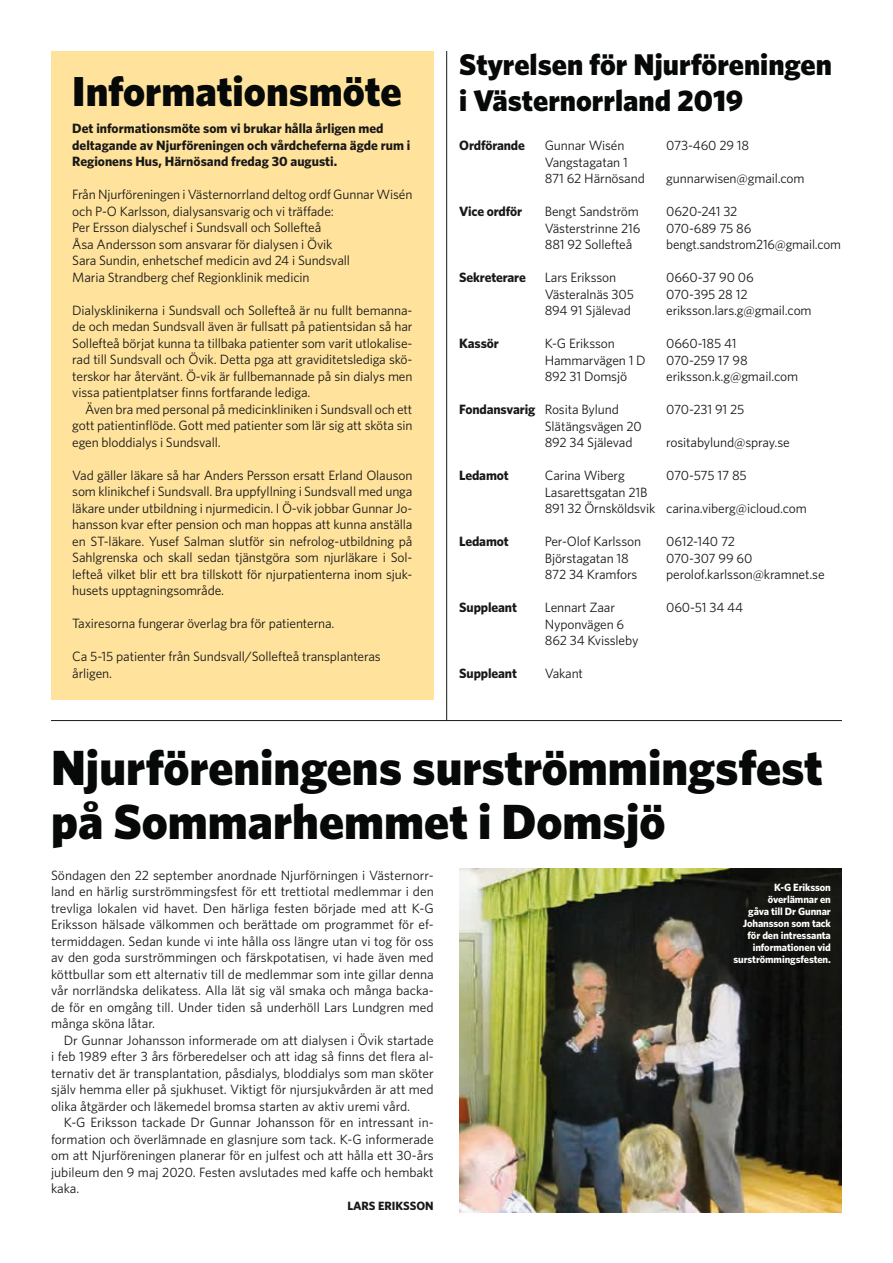
<style>
.page{position:relative;width:893px;height:1263px;background:#fff}
.page>*{position:absolute;margin:0;border:0;box-sizing:border-box;transform-origin:0 0}
.t1{font:900 49.5px/54px "Whitney";color:#060908}
.t2{font:900 42px "Whitney";color:#060908}
.t3{font:900 30px/36px "Whitney";color:#060908}
.t4{font:13.5px/16.5px "Whitney";letter-spacing:-.01em;color:#181816}
.t5{font:700 13.5px/16.5px "Whitney";color:#181816}
.t6{font:13.5px "Whitney";letter-spacing:-.03em;color:#181816}
.t7{font:700 12px "Whitney";color:#181816}
.t8{font:700 10.5px/12px "Whitney";letter-spacing:-.01em;color:#fff;text-align:right}
.s1{font-weight:400}
</style>
<div class="page">
<div style="left:51px;top:51px;width:383px;height:649px;background:#ffe29c"></div>
<hr style="left:51px;top:720px;width:791px;height:1px;background:#181816">
<hr style="left:446px;top:51px;width:1px;height:669px;background:#181816">
<img style="left:459px;top:869px;width:383px;height:343px">
<h2 class="t2" style="left:72px;top:64px;width:331px">Informationsmöte</h2>
<p class="t5" style="left:72px;top:120px;width:340px">Det informationsmöte som vi brukar hålla årligen med deltagande av Njurföreningen och vårdcheferna ägde rum i<br>Regionens Hus, Härnösand fredag 30 augusti.</p>
<p class="t4" style="left:72px;top:186px;width:342px">Från Njurföreningen i Västernorrland deltog ordf Gunnar Wisén och P-O Karlsson, dialysansvarig och vi träffade:<br>Per Ersson dialyschef i Sundsvall och Sollefteå<br>Åsa Andersson som ansvarar för dialysen i Övik<br>Sara Sundin, enhetschef medicin avd 24 i Sundsvall<br>Maria Strandberg chef Regionklinik medicin</p>
<p class="t4" style="left:72px;top:302px;width:342px;text-align:justify">Dialysklinikerna i Sundsvall och Sollefteå är nu fullt bemanna&shy;de och medan Sundsvall även är fullsatt på patientsidan så har Sollefteå börjat kunna ta tillbaka patienter som varit utlokalise&shy;rad till Sundsvall och Övik. Detta pga att graviditetslediga skö&shy;terskor har återvänt. Ö-vik är fullbemannade på sin dialys men vissa patientplatser finns fortfarande lediga.</p>
<p class="t4" style="left:72px;top:401px;width:342px;text-align:justify;text-indent:13px">Även bra med personal på medicinkliniken i Sundsvall och ett gott patientinflöde. Gott med patienter som lär sig att sköta sin egen bloddialys i Sundsvall.</p>
<p class="t4" style="left:72px;top:467px;width:342px">Vad gäller läkare så har Anders Persson ersatt Erland Olauson som klinikchef i Sundsvall. Bra uppfyllning i Sundsvall med unga läkare under utbildning i njurmedicin. I Ö-vik jobbar Gunnar Jo&shy;hansson kvar efter pension och man hoppas att kunna anställa en ST-läkare. Yusef Salman slutför sin nefrolog-utbildning på Sahlgrenska och skall sedan tjänstgöra som njurläkare i Sol&shy;lefteå vilket blir ett bra tillskott för njurpatienterna inom sjuk&shy;husets upptagningsområde.</p>
<p class="t4" style="left:72px;top:615px;width:264px">Taxiresorna fungerar överlag bra för patienterna.</p>
<p class="t4" style="left:72px;top:648px;width:310px">Ca 5-15 patienter från Sundsvall/Sollefteå transplanteras årligen.</p>
<h3 class="t3" style="left:459px;top:46px;width:374px">Styrelsen för Njurföreningen i Västernorrland 2019</h3>
<p class="t5" style="left:459px;top:137px;width:67px">Ordförande</p>
<p class="t4" style="left:545px;top:137px;width:81px">Gunnar Wisén</p>
<p class="t4" style="left:666px;top:137px;width:84px">073-460 29 18</p>
<p class="t4" style="left:545px;top:153px;width:102px">Vangstagatan 1<br>871 62 Härnösand</p>
<p class="t4" style="left:666px;top:170px;width:140px">gunnarwisen@gmail.com</p>
<p class="t5" style="left:459px;top:203px;width:64px">Vice ordför</p>
<p class="t4" style="left:545px;top:203px;width:96px">Bengt Sandström</p>
<p class="t4" style="left:666px;top:203px;width:73px">0620-241 32</p>
<p class="t4" style="left:545px;top:219px;width:97px">Västerstrinne 216</p>
<p class="t4" style="left:666px;top:219px;width:87px">070-689 75 86</p>
<p class="t4" style="left:545px;top:236px;width:89px">881 92 Sollefteå</p>
<p class="t4" style="left:666px;top:236px;width:176px">bengt.sandstrom216@gmail.com</p>
<p class="t5" style="left:459px;top:269px;width:68px">Sekreterare</p>
<p class="t4" style="left:545px;top:269px;width:73px">Lars Eriksson</p>
<p class="t4" style="left:666px;top:269px;width:89px">0660-37 90 06</p>
<p class="t4" style="left:545px;top:285px;width:91px">Västeralnäs 305</p>
<p class="t4" style="left:666px;top:285px;width:83px">070-395 28 12</p>
<p class="t4" style="left:545px;top:302px;width:88px">894 91 Själevad</p>
<p class="t4" style="left:666px;top:302px;width:147px">eriksson.lars.g@gmail.com</p>
<p class="t5" style="left:459px;top:335px;width:41px">Kassör</p>
<p class="t4" style="left:545px;top:335px;width:72px">K-G Eriksson</p>
<p class="t4" style="left:666px;top:335px;width:72px">0660-185 41</p>
<p class="t4" style="left:545px;top:351px;width:103px">Hammarvägen 1 D</p>
<p class="t4" style="left:666px;top:351px;width:83px">070-259 17 98</p>
<p class="t4" style="left:545px;top:368px;width:84px">892 31 Domsjö</p>
<p class="t4" style="left:666px;top:368px;width:133px">eriksson.k.g@gmail.com</p>
<p class="t5" style="left:459px;top:401px;width:161px">Fondansvarig <span class="s1">Rosita Bylund</span></p>
<p class="t4" style="left:666px;top:401px;width:80px">070-231 91 25</p>
<p class="t4" style="left:545px;top:417px;width:98px">Slätängsvägen 20<br>892 34 Själevad</p>
<p class="t4" style="left:666px;top:434px;width:125px">rositabylund@spray.se</p>
<p class="t5" style="left:459px;top:467px;width:51px">Ledamot</p>
<p class="t4" style="left:545px;top:467px;width:82px">Carina Wiberg</p>
<p class="t6" style="left:666px;top:466px;width:82px">070-575 17 85</p>
<p class="t4" style="left:545px;top:483px;width:264px">Lasarettsgatan 21B<br>891 32 Örnsköldsvik carina.viberg@icloud.com</p>
<p class="t5" style="left:459px;top:533px;width:51px">Ledamot</p>
<p class="t4" style="left:545px;top:533px;width:98px">Per-Olof Karlsson</p>
<p class="t4" style="left:666px;top:533px;width:70px">0612-140 72</p>
<p class="t4" style="left:545px;top:549px;width:86px">Björstagatan 18</p>
<p class="t4" style="left:666px;top:549px;width:88px">070-307 99 60</p>
<p class="t4" style="left:545px;top:566px;width:94px">872 34 Kramfors</p>
<p class="t4" style="left:666px;top:566px;width:160px">perolof.karlsson@kramnet.se</p>
<p class="t5" style="left:459px;top:599px;width:59px">Suppleant</p>
<p class="t4" style="left:545px;top:599px;width:72px">Lennart Zaar</p>
<p class="t4" style="left:666px;top:599px;width:78px">060-51 34 44</p>
<p class="t4" style="left:545px;top:615px;width:95px">Nyponvägen 6<br>862 34 Kvissleby</p>
<p class="t5" style="left:459px;top:665px;width:59px">Suppleant</p>
<p class="t4" style="left:545px;top:665px;width:40px">Vakant</p>
<h1 class="t1" style="left:51px;top:739px;width:773px">Njurföreningens surströmmingsfest på Sommarhemmet i Domsjö</h1>
<p class="t4" style="left:51px;top:866px;width:384px;text-align:justify">Söndagen den 22 september anordnade Njurförningen i Västernorr&shy;land en härlig surströmmingsfest för ett trettiotal medlemmar i den trevliga lokalen vid havet. Den härliga festen började med att K-G Eriksson hälsade välkommen och berättade om programmet för ef&shy;termiddagen. Sedan kunde vi inte hålla oss längre utan vi tog för oss av den goda surströmmingen och färskpotatisen, vi hade även med köttbullar som ett alternativ till de medlemmar som inte gillar denna vår norrländska delikatess. Alla lät sig väl smaka och många backa&shy;de för en omgång till. Under tiden så underhöll Lars Lundgren med många sköna låtar.</p>
<p class="t4" style="left:51px;top:1031px;width:384px;text-align:justify;text-indent:13px">Dr Gunnar Johansson informerade om att dialysen i Övik startade i feb 1989 efter 3 års förberedelser och att idag så finns det flera al&shy;ternativ det är transplantation, påsdialys, bloddialys som man sköter själv hemma eller på sjukhuset. Viktigt för njursjukvården är att med olika åtgärder och läkemedel bromsa starten av aktiv uremi vård.</p>
<p class="t4" style="left:51px;top:1114px;width:384px;text-align:justify;text-indent:13px">K-G Eriksson tackade Dr Gunnar Johansson för en intressant in&shy;formation och överlämnade en glasnjure som tack. K-G informerade om att Njurföreningen planerar för en julfest och att hålla ett 30-års jubileum den 9 maj 2020. Festen avslutades med kaffe och hembakt kaka.</p>
<p class="t7" style="left:347px;top:1197px;width:88px">LARS ERIKSSON</p>
<p class="t8" style="left:733px;top:881px;width:99px">K-G Eriksson överlämnar en<br>gåva till Dr Gunnar<br>Johansson som tack för den intressanta informationen vid surströmmingsfesten.</p>
</div>
